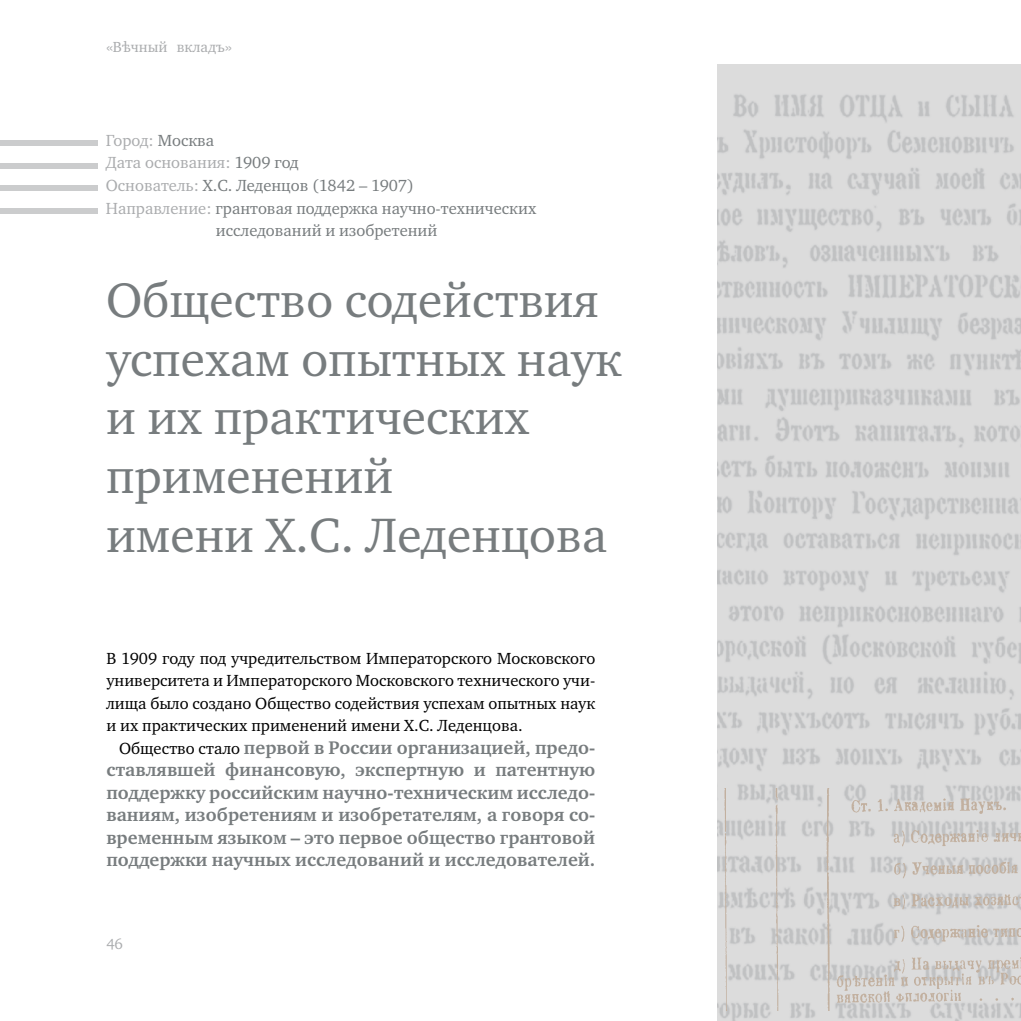
<style>
.page{position:relative;width:1021px;height:1021px;background:#fff}
.page>*{position:absolute;margin:0;border:0;box-sizing:border-box;transform-origin:0 0}
.t1{font:49.5px/58.5px "Charter ITC";color:#777c7e}
.t2{font:700 18.75px/22.5px "Charter ITC";color:#777c7e;text-align:justify}
.t3{font:16.5px/22.5px "Charter ITC";color:#000;text-align:justify}
.t4{font:16.5px "Charter ITC";color:#777c7e}
.t5{font:16.5px "Charter ITC";color:#aaacae}
.t6{font:15px "Charter ITC";color:#aaacae}
.s1{color:#777c7e}
.s2{color:#aaacae}
.s3{font-weight:400;font-size:16.5px;color:#000}
</style>
<div class="page">
<img style="left:717px;top:64px;width:303px;height:956px">
<img style="left:717px;top:788px;width:303px;height:222px">
<div style="left:0;top:141px;width:97px;height:5px;background:#cbcccd"></div>
<div style="left:0;top:163px;width:97px;height:5px;background:#cbcccd"></div>
<div style="left:0;top:185px;width:97px;height:5px;background:#cbcccd"></div>
<div style="left:0;top:208px;width:97px;height:5px;background:#cbcccd"></div>
<p class="t6" style="left:106px;top:37px;width:127px">«Вѣчный вкладъ»</p>
<p class="t5" style="left:106px;top:130px;width:110px">Город: <span class="s1">Москва</span></p>
<p class="t5" style="left:106px;top:152px;width:194px">Дата основания: <span class="s1">1909 год</span></p>
<p class="t4" style="left:106px;top:175px;width:309px"><span class="s2">Основатель:</span> Х.С. Леденцов (1842 – 1907)</p>
<p class="t4" style="left:106px;top:197px;width:432px"><span class="s2">Направление:</span> грантовая поддержка научно-технических</p>
<p class="t4" style="left:216px;top:220px;width:223px">исследований и изобретений</p>
<h1 class="t1" style="left:106px;top:271px;width:517px">Общество содействия успехам опытных наук и их практических применений<br>имени Х.С. Леденцова</h1>
<p class="t3" style="left:106px;top:646px;width:490px">В 1909 году под учредительством Императорского Московского университета и Императорского Московского технического учи&shy;лища было создано Общество содействия успехам опытных наук и их практических применений имени Х.С. Леденцова.</p>
<p class="t2" style="left:106px;top:736px;width:490px;text-indent:13px"><span class="s3">Общество стало</span> первой в России организацией, предо&shy;ставлявшей финансовую, экспертную и патентную поддержку российским научно-техническим исследо&shy;ваниям, изобретениям и изобретателям, а говоря со&shy;временным языком – это первое общество грантовой поддержки научных исследований и исследователей.</p>
<p class="t6" style="left:106px;top:934px;width:18px">46</p>
</div>
